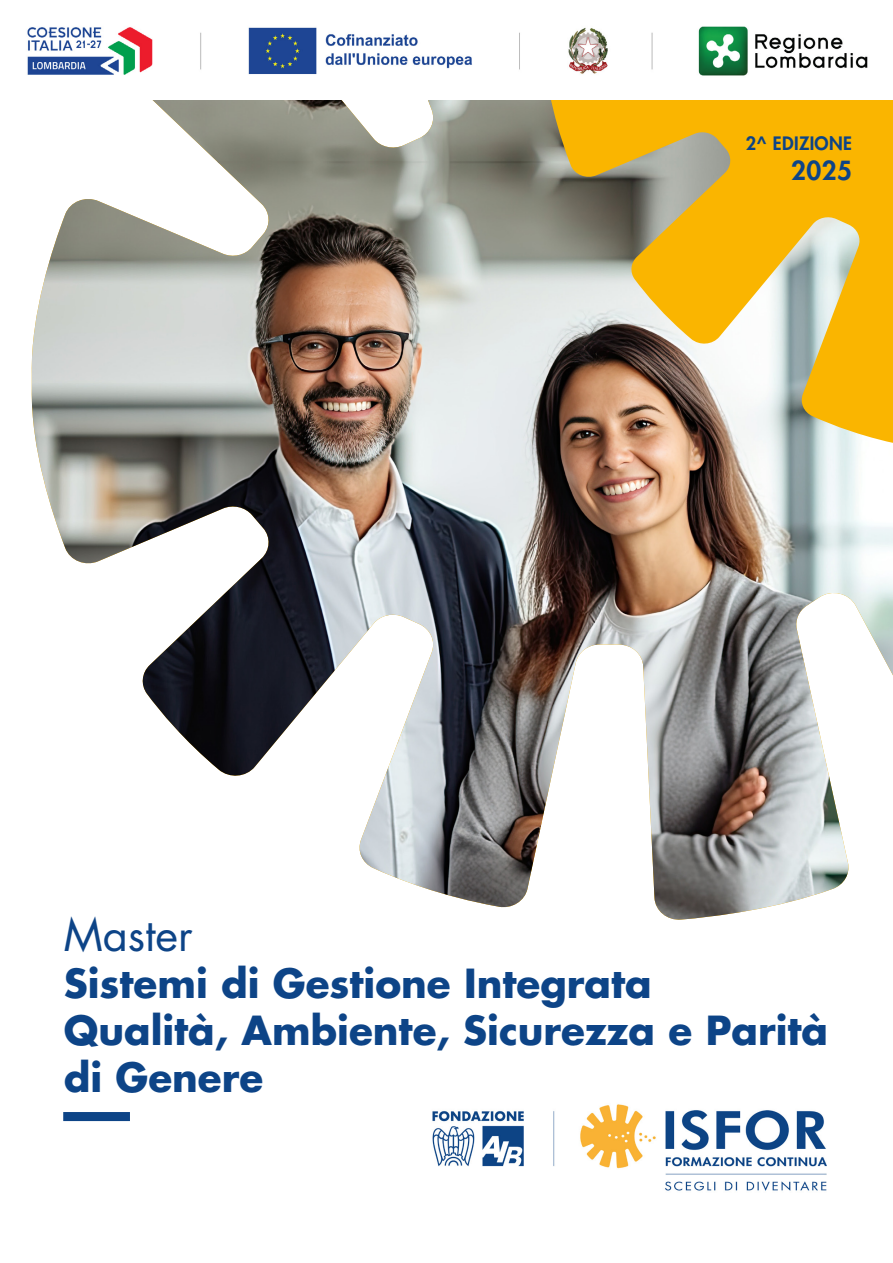
<style>
.page{position:relative;width:893px;height:1263px;background:#fff}
.page>*{position:absolute;margin:0;border:0;box-sizing:border-box;transform-origin:0 0}
.t1{font:43.5px "Futura Std";color:#0d4487}
.t2{font:700 39px/46.8px "Futura Std";color:#0d4487}
.t3{font:800 25.65px "Futura Std";color:#0d4487}
.t4{font:800 18px "Futura Std";letter-spacing:.02em;color:#0d4487}
</style>
<div class="page">
<img style="left:152px;top:100px;width:391px;height:62px">
<img style="left:31px;top:162px;width:862px;height:758px">
<svg style="left:543px;top:100px;width:350px;height:358px;background:#ceab54"></svg>
<div style="left:63px;top:1112px;width:67px;height:9px;background:#0d4487"></div>
<img style="left:27px;top:26px;width:841px;height:50px">
<img style="left:432px;top:1104px;width:395px;height:87px">
<p class="t4" style="left:746px;top:132px;width:108px">2^ EDIZIONE</p>
<p class="t3" style="left:791px;top:155px;width:62px">2025</p>
<p class="t1" style="left:64px;top:907px;width:131px">Master</p>
<p class="t2" style="left:64px;top:959px;width:766px">Sistemi di Gestione Integrata<br>Qualità, Ambiente, Sicurezza e Parità di Genere</p>
</div>
